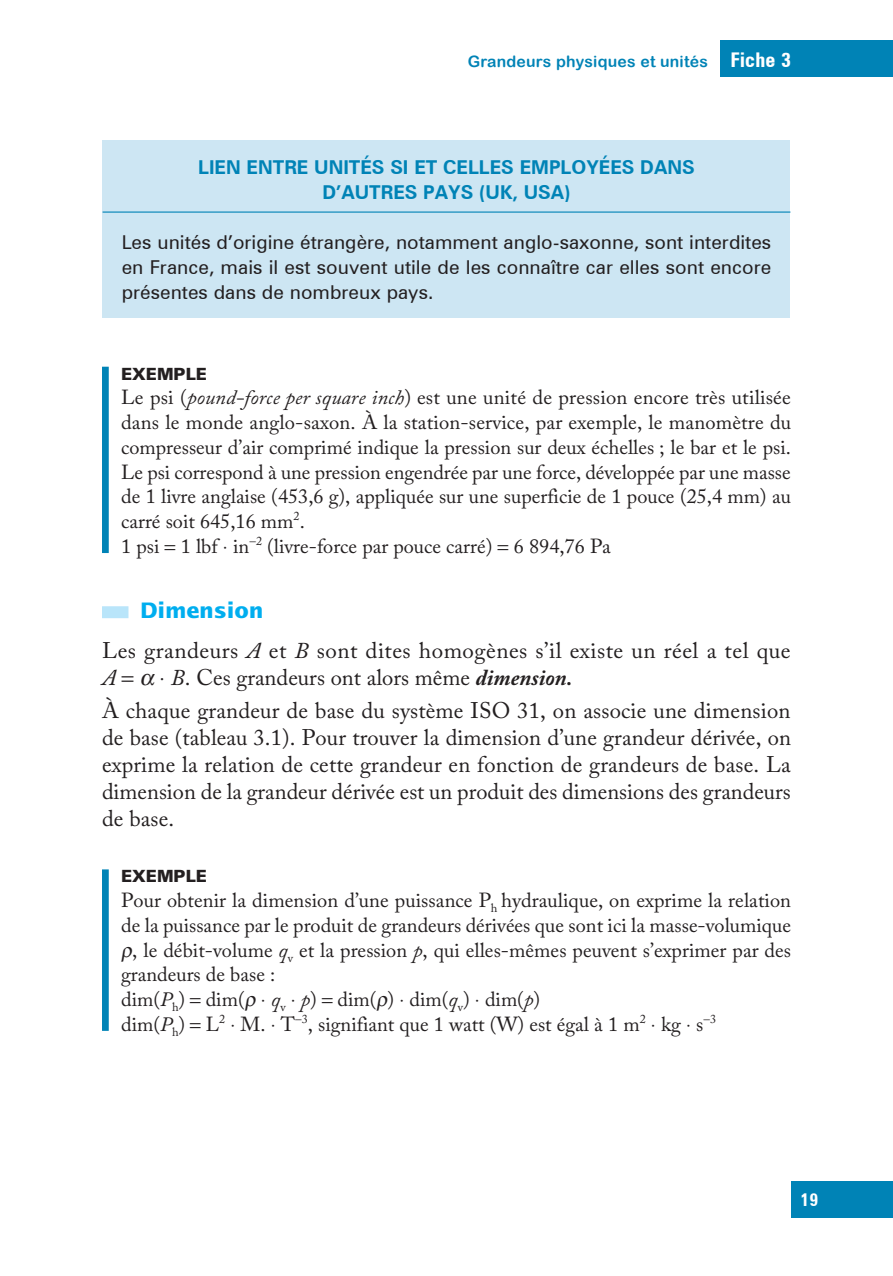
<style>
.page{position:relative;width:893px;height:1276px;background:#fff}
.page>*{position:absolute;margin:0;border:0;box-sizing:border-box;transform-origin:0 0}
.t1{font:22.5px/27px "Adobe Caslon Pro";letter-spacing:.01em;color:#231f20}
.t2{font:700 21.38px "Lucida Sans Std";letter-spacing:-.01em;color:#00aeef}
.t3{font:20.25px/24.8px "Adobe Caslon Pro";color:#231f20}
.t4{font:19.12px/24.8px "Zurich BT";color:#231f20;text-align:justify}
.t5{font:700 19.12px/24.8px "Zurich BT";color:#0083b6}
.t6{font:18px "Zurich Bold Condensed BT";color:#fff}
.t7{font:16.88px "Zurich Black BT";color:#231f20}
.t8{font:15.75px "Arial Rounded MT Bold";letter-spacing:.015em;color:#0083b6}
.s1{font-family:"Zurich Bold Condensed BT";font-size:20.25px;color:#fff}
.s2{font-style:italic}
.s3{font-weight:700;font-style:italic}
</style>
<div class="page">
<div style="left:721px;top:40px;width:172px;height:37px;background:#0083b6"></div>
<div style="left:791px;top:1181px;width:102px;height:36px;background:#0083b6"></div>
<div style="left:102px;top:606px;width:26px;height:12px;background:#b9e5fa"></div>
<div style="left:103px;top:140px;width:687px;height:178px;background:#cde6f3"></div>
<hr style="left:103px;top:211px;width:687px;height:2px;background:#0083b6">
<div style="left:102px;top:367px;width:7px;height:186px;background:#0083b6"></div>
<div style="left:102px;top:869px;width:7px;height:161px;background:#0083b6"></div>
<p class="t8" style="left:468px;top:52px;width:325px">Grandeurs physiques et unités <span class="s1">Fiche 3</span></p>
<p class="t5" style="left:322px;top:155px;width:374px;text-indent:-124px">LIEN ENTRE UNITÉS SI ET CELLES EMPLOYÉES DANS<br>D’AUTRES PAYS (UK, USA</p>
<p class="t5" style="left:564px;top:179px;width:8px">)</p>
<p class="t4" style="left:122px;top:230px;width:651px">Les unités d’origine étrangère, notamment anglo-saxonne, sont interdites en France, mais il est souvent utile de les connaître car elles sont encore présentes dans de nombreux pays.</p>
<p class="t7" style="left:121px;top:363px;width:85px">EXEMPLE</p>
<p class="t3" style="left:121px;top:385px;width:671px">Le psi (<span class="s2">pound-force per square inch</span>) est une unité de pression encore très utilisée dans le monde anglo-saxon. À la station-service, par exemple, le manomètre du compresseur d’air comprimé indique la pression sur deux échelles ; le bar et le psi.<br>Le psi correspond à une pression engendrée par une force, développée par une masse de 1 livre anglaise (453,6 g), appliquée sur une superficie de 1 pouce (25,4 mm) au carré soit 645,16 mm<sup>2</sup>.<br>1 psi 1 lbf ⋅ in−<sup>2</sup> (livre-force par pouce carré) 6 894,76 Pa</p>
<p class="t2" style="left:140px;top:598px;width:125px">Dimension</p>
<p class="t1" style="left:102px;top:636px;width:690px">Les grandeurs <span class="s2">A</span> et <span class="s2">B</span> sont dites homogènes s’il existe un réel a tel que<br><span class="s2">A</span></p>
<p class="t1" style="left:102px;top:660px;width:690px;line-height:33.3px;text-indent:58px">⋅ <span class="s2">B</span>. Ces grandeurs ont alors même <span class="s3">dimension.<br></span>À chaque grandeur de base du système ISO 31, on associe une dimension</p>
<p class="t1" style="left:102px;top:724px;width:690px;text-align:justify">de base (tableau 3.1). Pour trouver la dimension d’une grandeur dérivée, on exprime la relation de cette grandeur en fonction de grandeurs de base. La dimension de la grandeur dérivée est un produit des dimensions des grandeurs de base.</p>
<p class="t7" style="left:121px;top:866px;width:85px">EXEMPLE</p>
<p class="t3" style="left:121px;top:887px;width:671px">Pour obtenir la dimension d’une puissance P<sub>h</sub> hydraulique, on exprime la relation</p>
<p class="t3" style="left:121px;top:912px;width:671px">de la puissance par le produit de grandeurs dérivées que sont ici la masse-volumique</p>
<p class="t3" style="left:132px;top:937px;width:660px">, le débit-volume <span class="s2">q</span><sub>v</sub> et la pression <span class="s2">p</span>, qui elles-mêmes peuvent s’exprimer par des</p>
<p class="t3" style="left:121px;top:962px;width:156px">grandeurs de base :</p>
<p class="t3" style="left:121px;top:986px;width:420px">dim(<span class="s2">P</span><sub>h</sub>) dim( ⋅ <span class="s2">q</span><sub>v</sub> ⋅ <span class="s2">p</span>) dim( ) ⋅ dim(<span class="s2">q</span><sub>v</sub>) ⋅ dim(<span class="s2">p</span>)</p>
<p class="t3" style="left:121px;top:1011px;width:597px">dim(<span class="s2">P</span><sub>h</sub>) L<sup>2</sup> ⋅ M. ⋅ T−<sup>3</sup>, signifiant que 1 watt (W) est égal à 1 m<sup>2</sup> ⋅ kg ⋅ s−<sup>3</sup></p>
<p class="t6" style="left:800px;top:1188px;width:19px">19</p>
</div>
